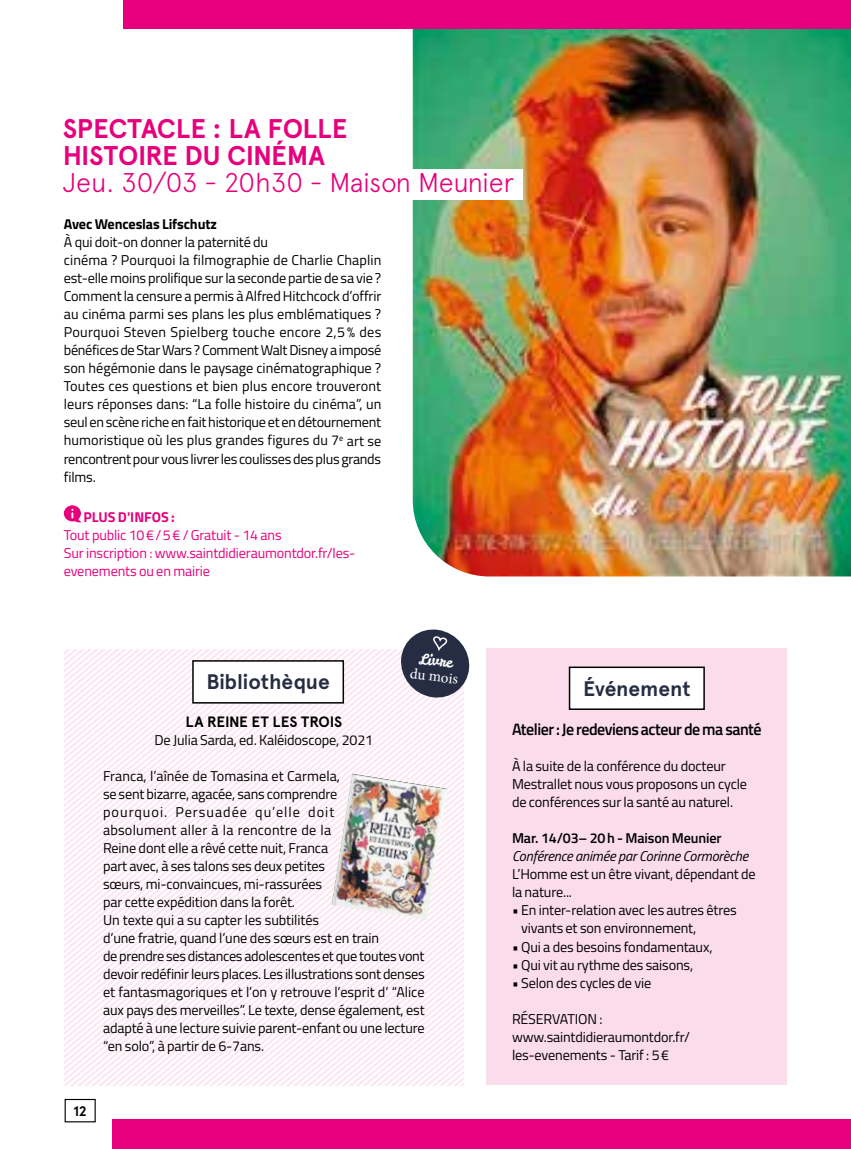
<style>
.page{position:relative;width:851px;height:1149px;background:#fff}
.page>*{position:absolute;margin:0;border:0;box-sizing:border-box;transform-origin:0 0}
.t1{font:700 27px/27px "Apercu Pro";letter-spacing:-.01em;color:#e6007d}
.t2{font:27px "Apercu Light Pro";letter-spacing:-.01em;color:#e6007d}
.t3{font:700 21px "Apercu Pro";letter-spacing:-.005em;color:#262d43}
.t4{font:600 16.5px "Titillium Web";letter-spacing:-.03em;color:#000}
.t5{font:700 15px "Apercu Pro";letter-spacing:-.01em;color:#000}
.t6{font:15px "Minion Pro";color:#fff}
.t7{font:15px "Leckerli One";color:#fff}
.t8{font:14.25px/18px "Titillium Web";letter-spacing:-.01em;color:#000}
.t9{font:14.25px/18px "Titillium Web";letter-spacing:-.01em;color:#e6007d}
.t10{font:italic 14.25px "Titillium Web";letter-spacing:-.01em;color:#000}
.t11{font:600 14.25px "Titillium Web";letter-spacing:-.01em;color:#000}
.t12{font:700 14.25px "Titillium Web";letter-spacing:-.01em;color:#000}
.t13{font:700 14.25px "Titillium Web";color:#e6007d}
.t14{font:700 13.8px "Apercu Pro";color:#000}
</style>
<div class="page">
<div style="left:65px;top:1098px;width:31px;height:23px;border:1px solid #000"></div>
<svg style="left:64px;top:505px;width:17px;height:17px"></svg>
<img style="left:412px;top:28px;width:438px;height:548px">
<svg style="left:65px;top:737px;width:398px;height:7px"></svg>
<svg style="left:65px;top:744px;width:398px;height:7px"></svg>
<svg style="left:94px;top:857px;width:369px;height:227px"></svg>
<svg style="left:100px;top:864px;width:363px;height:220px"></svg>
<svg style="left:109px;top:874px;width:354px;height:210px"></svg>
<svg style="left:120px;top:888px;width:343px;height:196px"></svg>
<svg style="left:129px;top:898px;width:334px;height:186px"></svg>
<svg style="left:135px;top:905px;width:328px;height:179px"></svg>
<svg style="left:140px;top:912px;width:323px;height:172px"></svg>
<svg style="left:143px;top:916px;width:320px;height:168px"></svg>
<svg style="left:146px;top:919px;width:317px;height:165px"></svg>
<svg style="left:149px;top:922px;width:314px;height:162px"></svg>
<svg style="left:152px;top:926px;width:311px;height:158px"></svg>
<svg style="left:155px;top:929px;width:308px;height:155px"></svg>
<svg style="left:158px;top:933px;width:305px;height:151px"></svg>
<svg style="left:161px;top:936px;width:302px;height:148px"></svg>
<svg style="left:164px;top:940px;width:299px;height:144px"></svg>
<svg style="left:166px;top:943px;width:297px;height:141px"></svg>
<svg style="left:169px;top:946px;width:294px;height:138px"></svg>
<svg style="left:172px;top:950px;width:291px;height:134px"></svg>
<svg style="left:399px;top:629px;width:71px;height:70px"></svg>
<div style="left:486px;top:648px;width:301px;height:436px;background:#fadceb"></div>
<div style="left:192px;top:660px;width:152px;height:43px;border:2px solid #000"></div>
<div style="left:569px;top:667px;width:135px;height:42px;background:#fff"></div>
<div style="left:568px;top:666px;width:136px;height:43px;border:2px solid #000"></div>
<div style="left:123px;top:0;width:727px;height:28px;background:#e6007d"></div>
<div style="left:113px;top:1119px;width:737px;height:29px;background:#e6007d"></div>
<div style="left:245px;top:169px;width:277px;height:30px;background:#fff"></div>
<img style="left:331px;top:773px;width:116px;height:146px">
<h1 class="t1" style="left:63px;top:115px;width:286px">SPECTACLE : LA FOLLE<br>HISTOIRE DU CINÉMA</h1>
<h1 class="t2" style="left:63px;top:163px;width:453px">Jeu. 30/03 - 20h30 - Maison Meunier</h1>
<p class="t12" style="left:64px;top:213px;width:154px">Avec Wenceslas Lifschutz</p>
<p class="t8" style="left:64px;top:232px;width:319px">À qui doit-on donner la paternité du<br>cinéma ? Pourquoi la filmographie de Charlie Chaplin est-elle moins prolifique sur la seconde partie de sa vie ?<br>Comment la censure a permis à Alfred Hitchcock d’offrir au cinéma parmi ses plans les plus emblématiques ?<br>Pourquoi Steven Spielberg touche encore 2,5 % des bénéfices de Star Wars ? Comment Walt Disney a imposé son hégémonie dans le paysage cinématographique ?<br>Toutes ces questions et bien plus encore trouveront leurs réponses dans: “La folle histoire du cinéma”, un seul en scène riche en fait historique et en détournement humoristique où les plus grandes figures du 7<sup>e</sup> art se rencontrent pour vous livrer les coulisses des plus grands films.</p>
<p class="t13" style="left:83px;top:506px;width:93px">PLUS D'INFOS :</p>
<p class="t9" style="left:64px;top:525px;width:293px">Tout public 10€/5€ / Gratuit - 14 ans<br>Sur inscription : www.saintdidieraumontdor.fr/les&shy;evenements ou en mairie</p>
<p class="t7" style="left:420px;top:648px;width:35px;rotate:7deg">Livre</p>
<p class="t6" style="left:411px;top:662px;width:50px;rotate:7deg">du mois</p>
<h2 class="t3" style="left:206px;top:666px;width:125px">Bibliothèque</h2>
<h2 class="t3" style="left:583px;top:672px;width:109px">Événement</h2>
<p class="t5" style="left:185px;top:710px;width:158px">LA REINE ET LES TROIS</p>
<p class="t8" style="left:154px;top:730px;width:220px">De Julia Sarda, ed. Kaléidoscope, 2021</p>
<p class="t8" style="left:103px;top:766px;width:323px">Franca, l’aînée de Tomasina et Carmela,<br>se sent bizarre, agacée, sans comprendre<br>pourquoi. Persuadée qu’elle doit<br>absolument aller à la rencontre de la<br>Reine dont elle a rêvé cette nuit, Franca<br>part avec, à ses talons ses deux petites<br>sœurs, mi-convaincues, mi-rassurées<br>par cette expédition dans la forêt.<br>Un texte qui a su capter les subtilités<br>d’une fratrie, quand l’une des sœurs est en train<br>de prendre ses distances adolescentes et que toutes vont devoir redéfinir leurs places. Les illustrations sont denses et fantasmagoriques et l’on y retrouve l’esprit d’ “Alice aux pays des merveilles”. Le texte, dense également, est adapté à une lecture suivie parent-enfant ou une lecture “en solo”, à partir de 6-7ans.</p>
<p class="t14" style="left:73px;top:1099px;width:15px">12</p>
<p class="t4" style="left:512px;top:717px;width:251px">Atelier : Je redeviens acteur de ma santé</p>
<p class="t8" style="left:512px;top:756px;width:236px">À la suite de la conférence du docteur<br>Mestrallet nous vous proposons un cycle de conférences sur la santé au naturel.</p>
<p class="t11" style="left:512px;top:827px;width:211px">Mar. 14/03– 20h - Maison Meunier</p>
<p class="t10" style="left:512px;top:845px;width:238px">Conférence animée par Corinne Cormorèche</p>
<p class="t8" style="left:512px;top:864px;width:245px">L’Homme est un être vivant, dépendant de la nature...</p>
<p class="t8" style="left:521px;top:900px;width:217px;text-indent:-9px">• En inter-relation avec les autres êtres vivants et son environnement,</p>
<p class="t8" style="left:512px;top:936px;width:202px">• Qui a des besoins fondamentaux,</p>
<p class="t8" style="left:512px;top:954px;width:183px">• Qui vit au rythme des saisons,</p>
<p class="t8" style="left:512px;top:972px;width:141px">• Selon des cycles de vie</p>
<p class="t8" style="left:512px;top:1008px;width:179px">RÉSERVATION : www.saintdidieraumontdor.fr/ les-evenements - Tarif : 5€</p>
</div>
